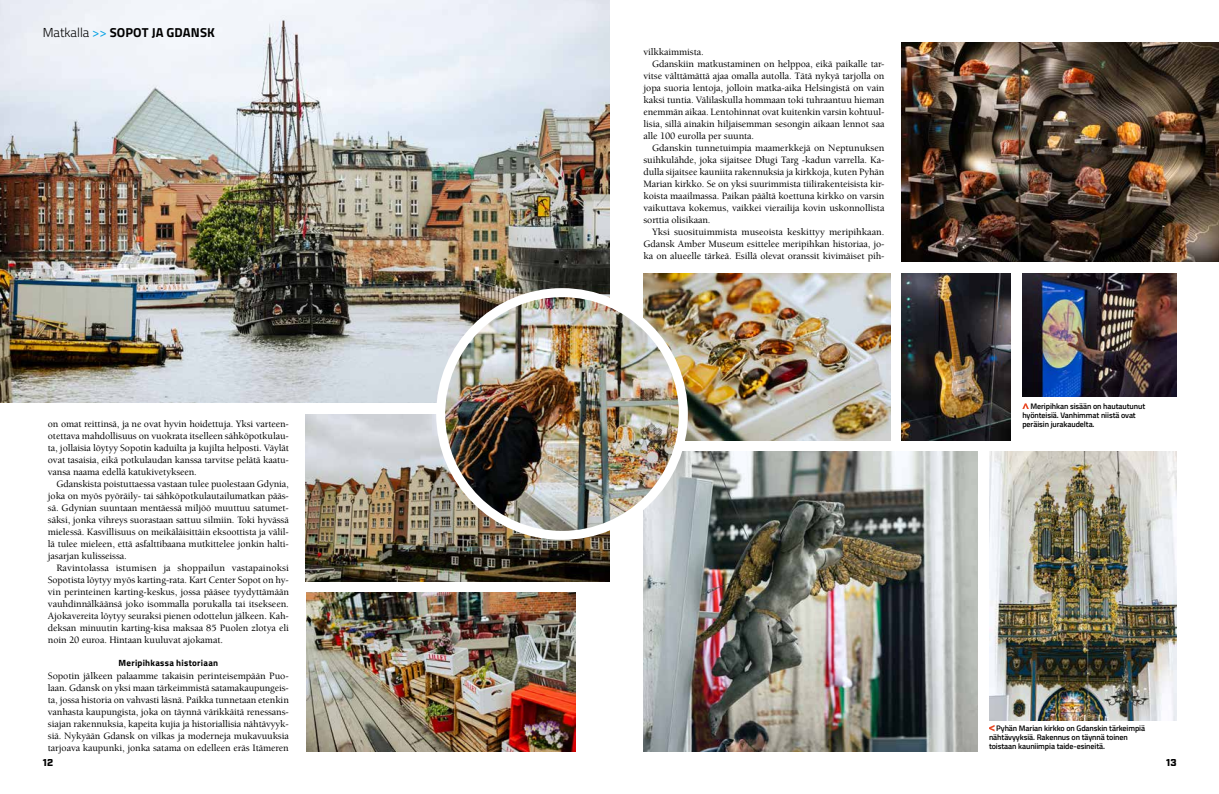
<style>
.page{position:relative;width:1219px;height:794px;background:#fff}
.page>*{position:absolute;margin:0;border:0;box-sizing:border-box;transform-origin:0 0}
.t1{font:700 13px "Titillium Web";letter-spacing:.01em;color:#000}
.t2{font:300 13px "Titillium Web";letter-spacing:.01em;color:#000}
.t3{font:500 10px/12px "Berkeley Std";letter-spacing:-.01em;color:#000;text-align:justify}
.t4{font:900 10px "Industry";color:#000}
.t5{font:700 9px "Titillium Web";letter-spacing:.03em;color:#000}
.t6{font:600 8px/9px "Titillium Web";letter-spacing:-.01em;color:#000}
.s1{font-weight:300}
.s2{font-weight:400;color:#009fe3}
</style>
<div class="page">
<img style="left:306px;top:414px;width:303px;height:167px">
<img style="left:306px;top:592px;width:269px;height:159px">
<img style="left:0;top:0;width:609px;height:402px">
<img style="left:1022px;top:273px;width:154px;height:124px">
<img style="left:901px;top:43px;width:318px;height:219px">
<img style="left:901px;top:273px;width:110px;height:167px">
<svg style="left:1022px;top:403px;width:7px;height:6px"></svg>
<img style="left:644px;top:273px;width:246px;height:167px">
<svg style="left:989px;top:725px;width:6px;height:6px"></svg>
<img style="left:989px;top:452px;width:187px;height:268px">
<img style="left:643px;top:452px;width:334px;height:299px">
<img style="left:441px;top:293px;width:242px;height:241px">
<div style="left:436px;top:288px;width:252px;height:252px;border:9px solid #fff;border-radius:50%"></div>
<h1 class="t1" style="left:43px;top:23px;width:174px"><span class="s1">Matkalla</span> <span class="s2">&gt;&gt;</span> SOPOT JA GDANSK</h1>
<h1 class="t2" style="left:107px;top:23px;width:106px">SOPOT JA GDANSK</h1>
<p class="t3" style="left:48px;top:418px;width:242px">on omat reittinsä, ja ne ovat hyvin hoidettuja. Yksi varteen&shy;otettava mahdollisuus on vuokrata itselleen sähköpotkulau&shy;ta, jollaisia löytyy Sopotin kaduilta ja kujilta helposti. Väylät ovat tasaisia, eikä potkulaudan kanssa tarvitse pelätä kaatu&shy;vansa naama edellä katukivetykseen.</p>
<p class="t3" style="left:48px;top:478px;width:242px;text-indent:9px">Gdanskista poistuttaessa vastaan tulee puolestaan Gdynia, joka on myös pyöräily- tai sähköpotkulautailumatkan pääs&shy;sä. Gdynian suuntaan mentäessä miljöö muuttuu satumet&shy;säksi, jonka vihreys suorastaan sattuu silmiin. Toki hyvässä mielessä. Kasvillisuus on meikäläisittäin eksoottista ja välil&shy;lä tulee mieleen, että asfalttibaana mutkittelee jonkin halti&shy;jasarjan kulisseissa.</p>
<p class="t3" style="left:48px;top:562px;width:243px;text-indent:9px">Ravintolassa istumisen ja shoppailun vastapainoksi Sopotista löytyy myös karting-rata. Kart Center Sopot on hy&shy;vin perinteinen karting-keskus, jossa pääsee tyydyttämään vauhdinnälkäänsä joko isommalla porukalla tai itsekseen.<br>Ajokavereita löytyy seuraksi pienen odottelun jälkeen. Kah&shy;deksan minuutin karting-kisa maksaa 85 Puolen zlotya eli noin 20 euroa. Hintaan kuuluvat ajokamat.</p>
<p class="t5" style="left:119px;top:656px;width:101px">Meripihkassa historiaan</p>
<p class="t3" style="left:48px;top:670px;width:242px">Sopotin jälkeen palaamme takaisin perinteisempään Puo&shy;laan. Gdansk on yksi maan tärkeimmistä satamakaupungeis&shy;ta, jossa historia on vahvasti läsnä. Paikka tunnetaan etenkin vanhasta kaupungista, joka on täynnä värikkäitä renessans&shy;siajan rakennuksia, kapeita kujia ja historiallisia nähtävyyk&shy;siä. Nykyään Gdansk on vilkas ja moderneja mukavuuksia tarjoava kaupunki, jonka satama on edelleen eräs Itämeren</p>
<p class="t3" style="left:643px;top:46px;width:62px">vilkkaimmista.</p>
<p class="t3" style="left:652px;top:58px;width:234px">Gdanskiin matkustaminen on helppoa, eikä paikalle tar-</p>
<p class="t3" style="left:643px;top:70px;width:242px">vitse välttämättä ajaa omalla autolla. Tätä nykyä tarjolla on</p>
<p class="t3" style="left:643px;top:82px;width:242px">jopa suoria lentoja, jolloin matka-aika Helsingistä on vain</p>
<p class="t3" style="left:643px;top:94px;width:242px">kaksi tuntia. Välilaskulla hommaan toki tuhraantuu hieman</p>
<p class="t3" style="left:643px;top:106px;width:242px">enemmän aikaa. Lentohinnat ovat kuitenkin varsin kohtuul-</p>
<p class="t3" style="left:643px;top:118px;width:242px">lisia, sillä ainakin hiljaisemman sesongin aikaan lennot saa</p>
<p class="t3" style="left:643px;top:130px;width:112px">alle 100 eurolla per suunta.</p>
<p class="t3" style="left:652px;top:142px;width:234px">Gdanskin tunnetuimpia maamerkkejä on Neptunuksen</p>
<p class="t3" style="left:643px;top:154px;width:242px">suihkulähde, joka sijaitsee Długi Targ -kadun varrella. Ka-</p>
<p class="t3" style="left:643px;top:166px;width:242px">dulla sijaitsee kauniita rakennuksia ja kirkkoja, kuten Pyhän</p>
<p class="t3" style="left:643px;top:178px;width:242px">Marian kirkko. Se on yksi suurimmista tiilirakenteisista kir-</p>
<p class="t3" style="left:643px;top:190px;width:242px">koista maailmassa. Paikan päältä koettuna kirkko on varsin</p>
<p class="t3" style="left:643px;top:202px;width:242px">vaikuttava kokemus, vaikkei vierailija kovin uskonnollista</p>
<p class="t3" style="left:643px;top:214px;width:68px">sorttia olisikaan.</p>
<p class="t3" style="left:652px;top:226px;width:234px">Yksi suosituimmista museoista keskittyy meripihkaan.</p>
<p class="t3" style="left:643px;top:238px;width:242px">Gdansk Amber Museum esittelee meripihkan historiaa, jo-</p>
<p class="t3" style="left:643px;top:250px;width:242px">ka on alueelle tärkeä. Esillä olevat oranssit kivimäiset pih-</p>
<p class="t6" style="left:1022px;top:401px;width:124px;text-indent:8px">Meripihkan sisään on hautautunut hyönteisiä. Vanhimmat niistä ovat peräisin jurakaudelta.</p>
<p class="t6" style="left:989px;top:723px;width:158px;text-indent:7px">Pyhän Marian kirkko on Gdanskin tärkeimpiä nähtävyyksiä. Rakennus on täynnä toinen toistaan kauniimpia taide-esineitä.</p>
<p class="t4" style="left:43px;top:756px;width:12px">12</p>
<p class="t4" style="left:1166px;top:756px;width:12px">13</p>
</div>
